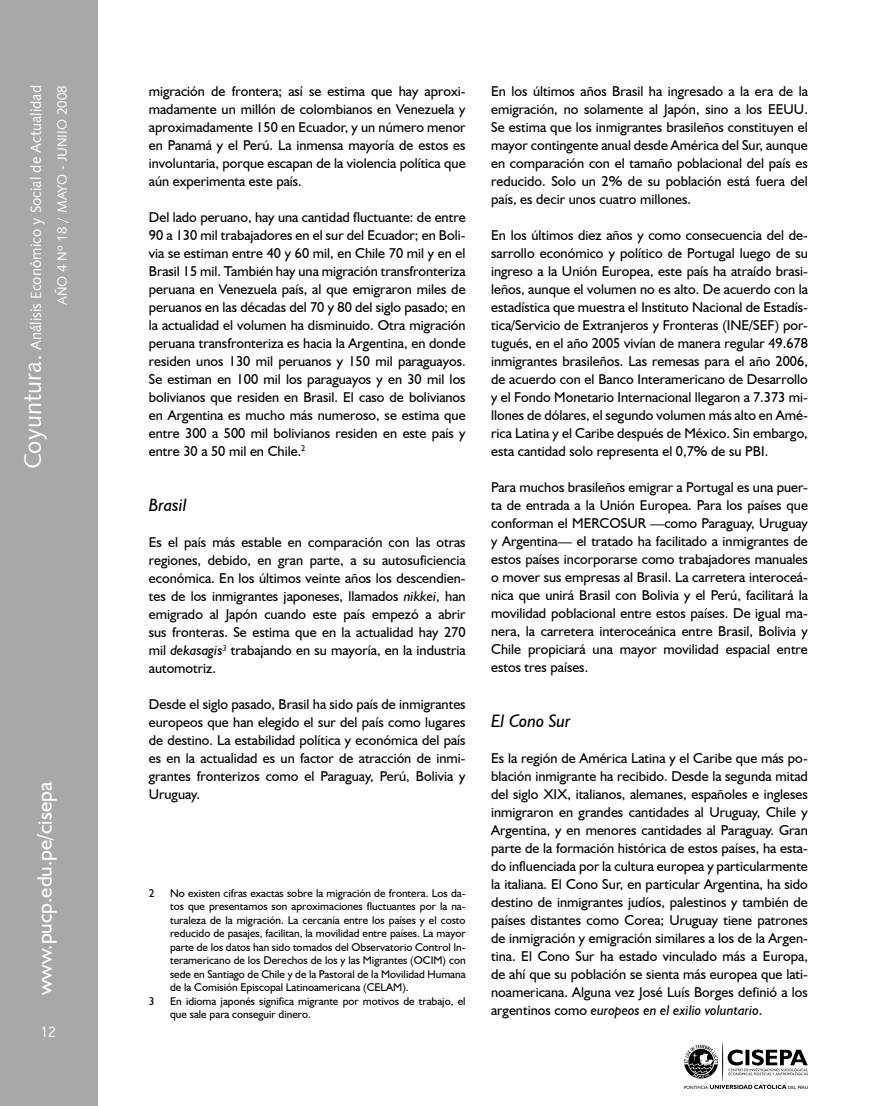
<style>
.page{position:relative;width:893px;height:1106px;background:#fff}
.page>*{position:absolute;margin:0;border:0;box-sizing:border-box;transform-origin:0 0}
.t1{font:22.5px "Vrinda";color:#fff}
.t2{font:21px "Humanist 521 BT";color:#fff}
.t3{font:italic 18px "Humanist 521 BT";color:#000}
.t4{font:15px "Humanist 531 BT Roman A";color:#fff}
.t5{font:14.25px/18px "Humanist 521 BT";color:#000;text-align:justify}
.t6{font:13.5px "Humanist 531 BT Roman A";color:#fff}
.t7{font:11.25px/13.5px "Humanist 521 BT";color:#000;text-align:justify}
.s1{font-size:24px}
.s2{font-style:italic}
</style>
<div class="page">
<div style="left:0;top:0;width:98px;height:1106px;background:#a7a8aa"></div>
<svg style="left:684px;top:1042px;width:124px;height:47px"></svg>
<p class="t4" style="left:26px;top:469px;width:386px;rotate:-90deg"><span class="s1">Coyuntura.</span> Análisis Económico y Social de Actualidad</p>
<p class="t6" style="left:54px;top:305px;width:222px;rotate:-90deg">AÑO 4 Nº 18 / MAYO - JUNIIO 2008</p>
<h2 class="t2" style="left:32px;top:995px;width:215px;rotate:-90deg">www.pucp.edu.pe/cisepa</h2>
<h1 class="t1" style="left:41px;top:1020px;width:8px">12</h1>
<p class="t5" style="left:149px;top:82px;width:319px">migración de frontera; así se estima que hay aproxi&shy;madamente un millón de colombianos en Venezuela y aproximadamente 150 en Ecuador, y un número menor en Panamá y el Perú. La inmensa mayoría de estos es involuntaria, porque escapan de la violencia política que aún experimenta este país.</p>
<p class="t5" style="left:149px;top:208px;width:319px">Del lado peruano, hay una cantidad fluctuante: de entre 90 a 130 mil trabajadores en el sur del Ecuador; en Boli&shy;via se estiman entre 40 y 60 mil, en Chile 70 mil y en el Brasil 15 mil. También hay una migración transfronteriza peruana en Venezuela país, al que emigraron miles de peruanos en las décadas del 70 y 80 del siglo pasado; en la actualidad el volumen ha disminuido. Otra migración peruana transfronteriza es hacia la Argentina, en donde residen unos 130 mil peruanos y 150 mil paraguayos.<br>Se estiman en 100 mil los paraguayos y en 30 mil los bolivianos que residen en Brasil. El caso de bolivianos en Argentina es mucho más numeroso, se estima que entre 300 a 500 mil bolivianos residen en este país y entre 30 a 50 mil en Chile.<sup>2</sup></p>
<p class="t3" style="left:149px;top:494px;width:39px">Brasil</p>
<p class="t5" style="left:149px;top:533px;width:318px">Es el país más estable en comparación con las otras regiones, debido, en gran parte, a su autosuficiencia económica. En los últimos veinte años los descendien&shy;tes de los inmigrantes japoneses, llamados <span class="s2">nikkei</span>, han emigrado al Japón cuando este país empezó a abrir sus fronteras. Se estima que en la actualidad hay 270 mil <span class="s2">dekasagis</span><sup>3</sup> trabajando en su mayoría, en la industria automotriz.</p>
<p class="t5" style="left:149px;top:695px;width:319px">Desde el siglo pasado, Brasil ha sido país de inmigrantes europeos que han elegido el sur del país como lugares de destino. La estabilidad política y económica del país es en la actualidad es un factor de atracción de inmi&shy;grantes fronterizos como el Paraguay, Perú, Bolivia y Uruguay.</p>
<p class="t7" style="left:149px;top:885px;width:7px">2</p>
<p class="t7" style="left:170px;top:885px;width:297px">No existen cifras exactas sobre la migración de frontera. Los da&shy;tos que presentamos son aproximaciones fluctuantes por la na&shy;turaleza de la migración. La cercanía entre los países y el costo reducido de pasajes, facilitan, la movilidad entre países. La mayor parte de los datos han sido tomados del Observatorio Control In&shy;teramericano de los Derechos de los y las Migrantes (OCIM) con sede en Santiago de Chile y de la Pastoral de la Movilidad Humana de la Comisión Episcopal Latinoamericana (CELAM).</p>
<p class="t7" style="left:149px;top:993px;width:7px">3</p>
<p class="t7" style="left:170px;top:993px;width:297px">En idioma japonés significa migrante por motivos de trabajo, el que sale para conseguir dinero.</p>
<p class="t5" style="left:491px;top:82px;width:318px">En los últimos años Brasil ha ingresado a la era de la emigración, no solamente al Japón, sino a los EEUU.<br>Se estima que los inmigrantes brasileños constituyen el mayor contingente anual desde América del Sur, aunque en comparación con el tamaño poblacional del país es reducido. Solo un 2% de su población está fuera del país, es decir unos cuatro millones.</p>
<p class="t5" style="left:491px;top:226px;width:318px">En los últimos diez años y como consecuencia del de&shy;sarrollo económico y político de Portugal luego de su ingreso a la Unión Europea, este país ha atraído brasi&shy;leños, aunque el volumen no es alto. De acuerdo con la estadística que muestra el Instituto Nacional de Estadís&shy;tica/Servicio de Extranjeros y Fronteras (INE/SEF) por&shy;tugués, en el año 2005 vivían de manera regular 49.678 inmigrantes brasileños. Las remesas para el año 2006, de acuerdo con el Banco Interamericano de Desarrollo y el Fondo Monetario Internacional llegaron a 7.373 mi&shy;llones de dólares, el segundo volumen más alto en Amé&shy;rica Latina y el Caribe después de México. Sin embargo, esta cantidad solo representa el 0,7% de su PBI.</p>
<p class="t5" style="left:491px;top:478px;width:319px">Para muchos brasileños emigrar a Portugal es una puer&shy;ta de entrada a la Unión Europea. Para los países que conforman el MERCOSUR —como Paraguay, Uruguay y Argentina— el tratado ha facilitado a inmigrantes de estos países incorporarse como trabajadores manuales o mover sus empresas al Brasil. La carretera interoceá&shy;nica que unirá Brasil con Bolivia y el Perú, facilitará la movilidad poblacional entre estos países. De igual ma&shy;nera, la carretera interoceánica entre Brasil, Bolivia y Chile propiciará una mayor movilidad espacial entre estos tres países.</p>
<p class="t3" style="left:491px;top:710px;width:81px">El Cono Sur</p>
<p class="t5" style="left:491px;top:749px;width:319px">Es la región de América Latina y el Caribe que más po&shy;blación inmigrante ha recibido. Desde la segunda mitad del siglo XIX, italianos, alemanes, españoles e ingleses inmigraron en grandes cantidades al Uruguay, Chile y Argentina, y en menores cantidades al Paraguay. Gran parte de la formación histórica de estos países, ha esta&shy;do influenciada por la cultura europea y particularmente la italiana. El Cono Sur, en particular Argentina, ha sido destino de inmigrantes judíos, palestinos y también de países distantes como Corea; Uruguay tiene patrones de inmigración y emigración similares a los de la Argen&shy;tina. El Cono Sur ha estado vinculado más a Europa, de ahí que su población se sienta más europea que lati&shy;noamericana. Alguna vez José Luís Borges definió a los argentinos como <span class="s2">europeos en el exilio voluntario</span>.</p>
</div>
